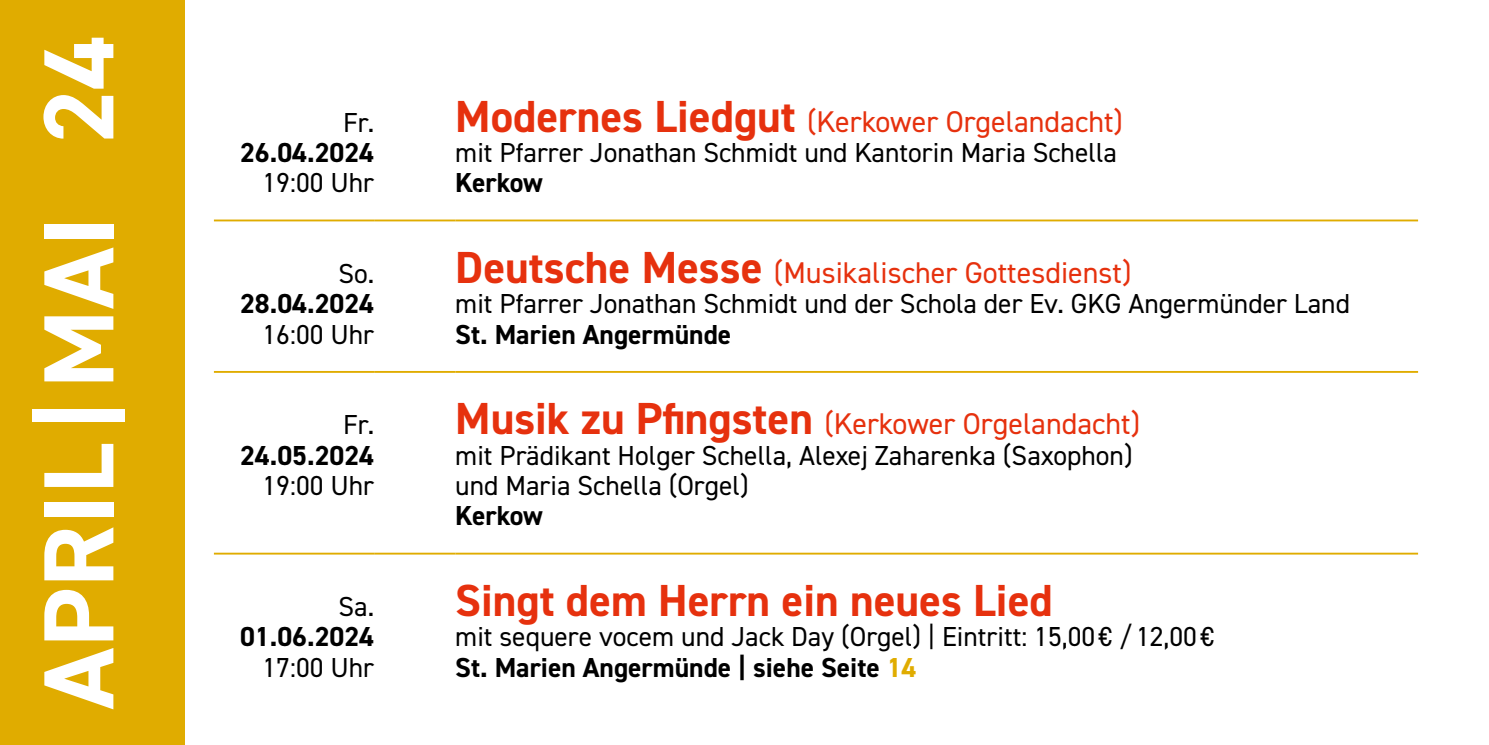
<style>
.page{position:relative;width:1489px;height:745px;background:#fff}
.page>*{position:absolute;margin:0;border:0;box-sizing:border-box;transform-origin:0 0}
.t1{font:700 100px "DIN2014";letter-spacing:.01em;color:#fff}
.p_fließtext{font:700 45px "DIN2014";color:#e6310e}
.p_fließtext-2{font:30px "DIN2014";color:#e6310e}
.p_fließtext-3{font:27.5px/30.2px "DIN2014";color:#000;text-align:right}
.s1{font-weight:700}
.s2{font-weight:700;font-size:45px}
.s3{font-weight:700;color:#e0ac00}
</style>
<div class="page">
<div style="left:0;top:0;width:184px;height:744px;background:#e0ac00"></div>
<hr style="left:214px;top:219px;width:160px;height:2px;background:#e0ac00">
<hr style="left:374px;top:219px;width:81px;height:2px;background:#e0ac00">
<hr style="left:455px;top:219px;width:962px;height:2px;background:#e0ac00">
<hr style="left:214px;top:371px;width:160px;height:1px;background:#e0ac00">
<hr style="left:374px;top:371px;width:81px;height:1px;background:#e0ac00">
<hr style="left:455px;top:371px;width:962px;height:1px;background:#e0ac00">
<hr style="left:214px;top:552px;width:160px;height:2px;background:#e0ac00">
<hr style="left:374px;top:552px;width:81px;height:2px;background:#e0ac00">
<hr style="left:455px;top:552px;width:962px;height:2px;background:#e0ac00">
<h1 class="t1" style="left:12px;top:708px;width:674px;rotate:-90deg">APRIL|MAI 24</h1>
<p class="p_fließtext-3" style="left:240px;top:106px;width:135px">Fr.<br><span class="s1">26.04.2024<br></span>19:00 Uhr</p>
<p class="p_fließtext-2" style="left:455px;top:102px;width:669px"><span class="s2">Modernes Liedgut</span> (Kerkower Orgelandacht)</p>
<p class="p_fließtext-3" style="left:455px;top:137px;width:663px;text-align:left">mit Pfarrer Jonathan Schmidt und Kantorin Maria Schella<br><span class="s1">Kerkow</span></p>
<p class="p_fließtext-3" style="left:240px;top:258px;width:135px">So.<br><span class="s1">28.04.2024<br></span>16:00 Uhr</p>
<p class="p_fließtext-2" style="left:455px;top:254px;width:677px"><span class="s2">Deutsche Messe</span> (Musikalischer Gottesdienst)</p>
<p class="p_fließtext-3" style="left:455px;top:288px;width:896px;text-align:left">mit Pfarrer Jonathan Schmidt und der Schola der Ev. GKG Angermünder Land<br><span class="s1">St. Marien Angermünde</span></p>
<p class="p_fließtext-3" style="left:240px;top:409px;width:135px">Fr.<br><span class="s1">24.05.2024<br></span>19:00 Uhr</p>
<p class="p_fließtext-3" style="left:240px;top:590px;width:135px">Sa.<br><span class="s1">01.06.2024<br></span>17:00 Uhr</p>
<p class="p_fließtext-2" style="left:455px;top:405px;width:686px"><span class="s2">Musik zu Pfingsten</span> (Kerkower Orgelandacht)</p>
<p class="p_fließtext-3" style="left:455px;top:439px;width:679px;text-align:left">mit Prädikant Holger Schella, Alexej Zaharenka (Saxophon) und Maria Schella (Orgel)<br><span class="s1">Kerkow</span></p>
<p class="p_fließtext" style="left:455px;top:570px;width:599px">Singt dem Herrn ein neues Lied</p>
<p class="p_fließtext-3" style="left:455px;top:621px;width:760px;text-align:left">mit sequere vocem und Jack Day (Orgel) | Eintritt: 15,00 € / 12,00 €<br><span class="s1">St. Marien Angermünde | siehe Seite</span> <span class="s3">14</span></p>
</div>
